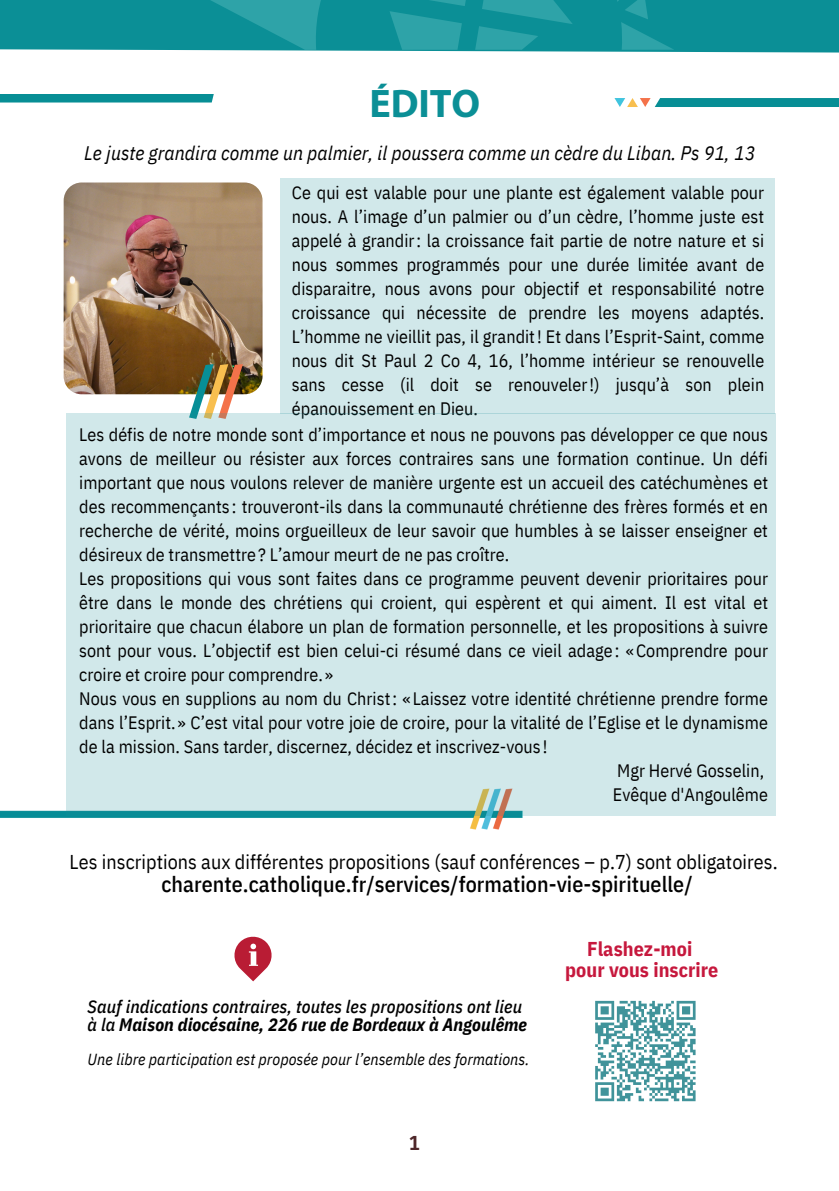
<style>
.page{position:relative;width:839px;height:1191px;background:#fff}
.page>*{position:absolute;margin:0;border:0;box-sizing:border-box;transform-origin:0 0}
.t1{font:700 40px "Myriad Pro";letter-spacing:-.005em;color:#0b8f96}
.t2{font:500 22px "IBM Plex Sans Cond";letter-spacing:.005em;color:#000}
.t3{font:20px "IBM Plex Sans Cond";letter-spacing:.005em;color:#000}
.t4{font:700 20px/21px "IBM Plex Sans Cond";letter-spacing:.005em;color:#c6183d;text-align:center}
.t5{font:700 20px "IBM Plex Sans Cond";color:#4e2729}
.t6{font:italic 19.6px "IBM Plex Sans Cond";letter-spacing:.005em;color:#000}
.t7{font:18px/24px "IBM Plex Sans Cond";letter-spacing:.005em;color:#000;text-align:justify}
.t8{font:italic 500 18px/18.6px "IBM Plex Sans Cond";letter-spacing:.005em;color:#000}
.t9{font:italic 16px "IBM Plex Sans Cond";letter-spacing:.005em;color:#000}
.s1{font-weight:700}
</style>
<div class="page">
<svg style="left:0;top:94px;width:214px;height:9px;background:#15949b"></svg>
<svg style="left:614px;top:98px;width:224px;height:9px;background:#329da0"></svg>
<svg style="left:0;top:0;width:838px;height:53px;background:#1a969c"></svg>
<svg style="left:616px;top:0;width:58px;height:50px;background:#16959c"></svg>
<svg style="left:475px;top:0;width:97px;height:50px;background:#1b989e"></svg>
<svg style="left:206px;top:0;width:115px;height:50px;background:#1d999f"></svg>
<svg style="left:389px;top:0;width:77px;height:50px;background:#1e9aa0"></svg>
<div style="left:280px;top:178px;width:495px;height:236px;background:#d1e8ea"></div>
<img style="left:0;top:810px;width:523px;height:20px">
<img style="left:64px;top:183px;width:198px;height:211px;border-radius:18px">
<svg style="left:189px;top:364px;width:54px;height:50px"></svg>
<svg style="left:234px;top:937px;width:37px;height:44px"></svg>
<div style="left:66px;top:414px;width:709px;height:402px;background:#d1e8ea"></div>
<svg style="left:595px;top:1000px;width:101px;height:102px"></svg>
<h1 class="t1" style="left:369px;top:87px;width:112px">ÉDITO</h1>
<p class="t6" style="left:84px;top:140px;width:672px">Le juste grandira comme un palmier, il poussera comme un cèdre du Liban. Ps 91, 13</p>
<p class="t7" style="left:292px;top:181px;width:474px">Ce qui est valable pour une plante est également valable pour nous. A l’image d’un palmier ou d’un cèdre, l’homme juste est appelé à grandir: la croissance fait partie de notre nature et si nous sommes programmés pour une durée limitée avant de disparaitre, nous avons pour objectif et responsabilité notre croissance qui nécessite de prendre les moyens adaptés.<br>L’homme ne vieillit pas, il grandit! Et dans l’Esprit-Saint, comme nous dit St Paul 2 Co 4, 16, l’homme intérieur se renouvelle sans cesse (il doit se renouveler!) jusqu’à son plein épanouissement en Dieu.</p>
<p class="t7" style="left:79px;top:423px;width:690px">Les défis de notre monde sont d’importance et nous ne pouvons pas développer ce que nous</p>
<p class="t7" style="left:79px;top:447px;width:690px">avons de meilleur ou résister aux forces contraires sans une formation continue. Un défi</p>
<p class="t7" style="left:79px;top:471px;width:690px">important que nous voulons relever de manière urgente est un accueil des catéchumènes et</p>
<p class="t7" style="left:79px;top:495px;width:690px">des recommençants: trouveront-ils dans la communauté chrétienne des frères formés et en</p>
<p class="t7" style="left:79px;top:519px;width:690px">recherche de vérité, moins orgueilleux de leur savoir que humbles à se laisser enseigner et</p>
<p class="t7" style="left:79px;top:543px;width:431px">désireux de transmettre? L’amour meurt de ne pas croître.</p>
<p class="t7" style="left:79px;top:567px;width:690px">Les propositions qui vous sont faites dans ce programme peuvent devenir prioritaires pour</p>
<p class="t7" style="left:79px;top:591px;width:690px">être dans le monde des chrétiens qui croient, qui espèrent et qui aiment. Il est vital et</p>
<p class="t7" style="left:79px;top:615px;width:690px">prioritaire que chacun élabore un plan de formation personnelle, et les propositions à suivre</p>
<p class="t7" style="left:79px;top:639px;width:690px">sont pour vous. L’objectif est bien celui-ci résumé dans ce vieil adage: «Comprendre pour</p>
<p class="t7" style="left:79px;top:663px;width:255px">croire et croire pour comprendre.»</p>
<p class="t7" style="left:79px;top:687px;width:690px">Nous vous en supplions au nom du Christ: «Laissez votre identité chrétienne prendre forme</p>
<p class="t7" style="left:79px;top:711px;width:690px">dans l’Esprit.» C’est vital pour votre joie de croire, pour la vitalité de l’Eglise et le dynamisme</p>
<p class="t7" style="left:79px;top:735px;width:470px">de la mission. Sans tarder, discernez, décidez et inscrivez-vous!</p>
<p class="t7" style="left:617px;top:759px;width:148px">Mgr Hervé Gosselin,</p>
<p class="t7" style="left:613px;top:783px;width:157px">Evêque d'Angoulême</p>
<p class="t3" style="left:70px;top:848px;width:709px">Les inscriptions aux différentes propositions (sauf conférences – p.7) sont obligatoires.</p>
<p class="t2" style="left:161px;top:869px;width:533px">charente.catholique.fr/services/formation-vie-spirituelle/</p>
<p class="t8" style="left:88px;top:997px;width:441px">Sauf indications contraires, toutes les propositions ont lieu à la <span class="s1">Maison diocésaine, 226 rue de Bordeaux à Angoulême</span></p>
<p class="t9" style="left:88px;top:1048px;width:443px">Une libre participation est proposée pour l’ensemble des formations.</p>
<p class="t5" style="left:409px;top:1130px;width:12px">1</p>
<p class="t4" style="left:565px;top:938px;width:155px">Flashez-moi<br>pour vous inscrire</p>
</div>
